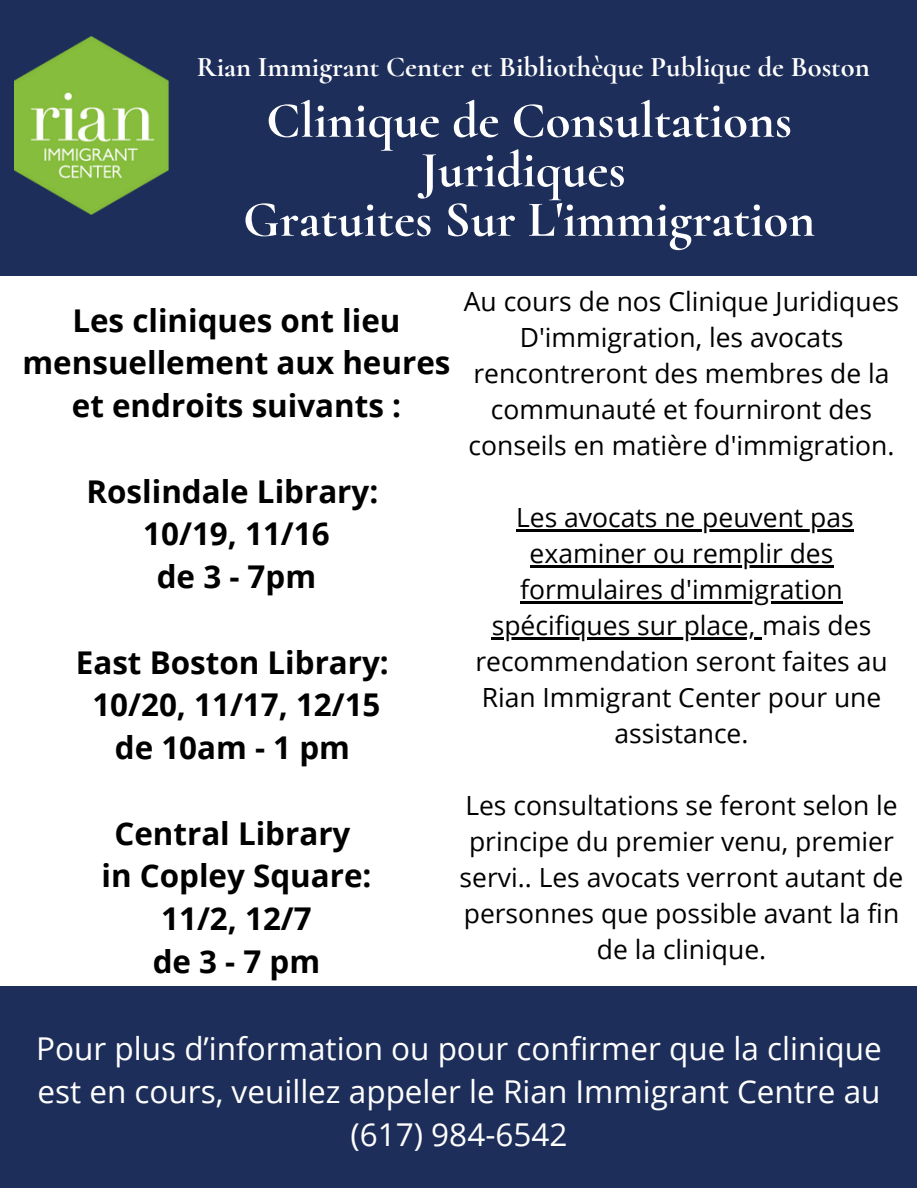
<style>
.page{position:relative;width:918px;height:1188px;background:#fff}
.page>*{position:absolute;margin:0;border:0;box-sizing:border-box;transform-origin:0 0}
.t1{font:700 51px/49.5px "Cormorant";color:#fff;text-align:center}
.t2{font:31.5px/42.8px "Open Sans";color:#fff;text-align:center}
.t3{font:700 31.35px/42.8px "Open Sans";color:#000;text-align:center}
.t4{font:700 28.5px "Cormorant";color:#fff}
.t5{font:26.4px/36px "Open Sans";color:#000;text-align:center}
</style>
<div class="page">
<div style="left:0;top:0;width:917px;height:276px;background:#1d2e5a"></div>
<div style="left:0;top:987px;width:917px;height:201px;background:#1d2e5a"></div>
<img style="left:15px;top:37px;width:154px;height:177px">
<hr style="left:516px;top:529px;width:338px;height:2px;background:#000">
<hr style="left:530px;top:565px;width:303px;height:2px;background:#000">
<hr style="left:520px;top:601px;width:323px;height:2px;background:#000">
<hr style="left:492px;top:637px;width:270px;height:2px;background:#000">
<p class="t4" style="left:197px;top:49px;width:674px">Rian Immigrant Center et Bibliothèque Publique de Boston</p>
<p class="t1" style="left:266px;top:96px;width:527px">Clinique de Consultations<br>Juridiques</p>
<p class="t1" style="left:243px;top:195px;width:574px">Gratuites Sur L'immigration</p>
<p class="t3" style="left:23px;top:298px;width:429px">Les cliniques ont lieu mensuellement aux heures et endroits suivants :</p>
<p class="t3" style="left:87px;top:469px;width:293px">Roslindale Library:</p>
<p class="t3" style="left:143px;top:512px;width:188px">10/19, 11/16</p>
<p class="t3" style="left:157px;top:554px;width:161px">de 3 - 7pm</p>
<p class="t3" style="left:76px;top:640px;width:315px">East Boston Library:</p>
<p class="t3" style="left:92px;top:683px;width:290px">10/20, 11/17, 12/15</p>
<p class="t3" style="left:115px;top:725px;width:237px">de 10am - 1 pm</p>
<p class="t3" style="left:114px;top:811px;width:238px">Central Library</p>
<p class="t3" style="left:101px;top:854px;width:272px">in Copley Square:</p>
<p class="t3" style="left:161px;top:896px;width:152px">11/2, 12/7</p>
<p class="t3" style="left:153px;top:939px;width:169px">de3-7pm</p>
<p class="t5" style="left:464px;top:282px;width:437px">Au cours de nos Clinique Juridiques<br>D'immigration, les avocats rencontreront des membres de la communauté et fourniront des conseils en matière d'immigration.</p>
<p class="t5" style="left:475px;top:498px;width:414px">Les avocats ne peuvent pas examiner ou remplir des formulaires d'immigration spécifiques sur place, mais des recommendation seront faites au<br>Rian Immigrant Center pour une assistance.</p>
<p class="t5" style="left:460px;top:786px;width:445px">Les consultations se feront selon le principe du premier venu, premier servi.. Les avocats verront autant de personnes que possible avant la fin de la clinique.</p>
<p class="t2" style="left:36px;top:1027px;width:847px">Pour plus d’information ou pour confirmer que la clinique est en cours, veuillez appeler le Rian Immigrant Centre au (617) 984-6542</p>
</div>
